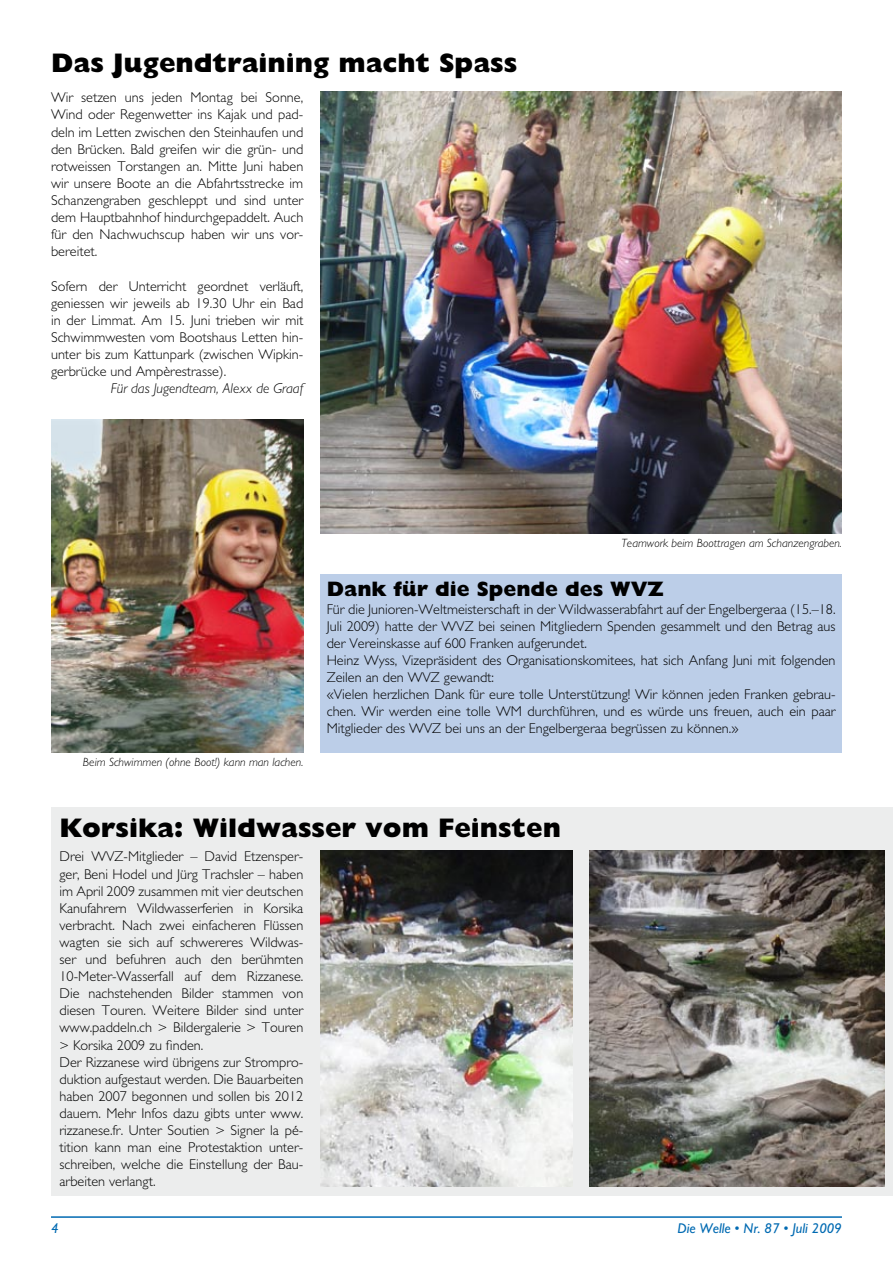
<style>
.page{position:relative;width:893px;height:1263px;background:#fff}
.page>*{position:absolute;margin:0;border:0;box-sizing:border-box;transform-origin:0 0}
.t1{font:800 27px "M Gill Sans";color:#000}
.t2{font:800 21px "M Gill Sans";color:#000}
.t3{font:300 14.25px/17.1px "M Gill Sans";color:#000}
.t4{font:italic 300 14.25px "M Gill Sans";color:#000}
.t5{font:italic 14.25px "M Gill Sans";color:#006ab2}
.t6{font:italic 300 12px "M Gill Sans";color:#000}
</style>
<div class="page">
<div style="left:51px;top:807px;width:842px;height:388px;background:#eceded"></div>
<hr style="left:51px;top:1216px;width:791px;height:2px;background:#006ab2">
<div style="left:320px;top:574px;width:522px;height:179px;background:#bccee8"></div>
<img style="left:320px;top:850px;width:253px;height:336px">
<img style="left:590px;top:850px;width:294px;height:336px">
<img style="left:51px;top:419px;width:252px;height:334px">
<img style="left:320px;top:91px;width:522px;height:443px">
<h1 class="t1" style="left:51px;top:47px;width:468px">Das Jugendtraining macht Spass</h1>
<p class="t3" style="left:51px;top:89px;width:254px;text-align:justify">Wir setzen uns jeden Montag bei Sonne, Wind oder Regenwetter ins Kajak und pad&shy;deln im Letten zwischen den Steinhaufen und den Brücken. Bald greifen wir die grün- und rotweissen Torstangen an. Mitte Juni haben wir unsere Boote an die Abfahrtsstrecke im Schanzengraben geschleppt und sind unter dem Hauptbahnhof hindurchgepaddelt. Auch für den Nachwuchscup haben wir uns vor&shy;bereitet.</p>
<p class="t3" style="left:51px;top:277px;width:254px;text-align:justify">Sofern der Unterricht geordnet verläuft, geniessen wir jeweils ab 19.30 Uhr ein Bad in der Limmat. Am 15. Juni trieben wir mit Schwimmwesten vom Bootshaus Letten hin&shy;unter bis zum Kattunpark (zwischen Wipkin&shy;gerbrücke und Ampèrestrasse).</p>
<p class="t4" style="left:111px;top:380px;width:194px">Für das Jugendteam, Alexx de Graaf</p>
<p class="t6" style="left:83px;top:755px;width:222px">Beim Schwimmen (ohne Boot!) kann man lachen.</p>
<p class="t6" style="left:621px;top:536px;width:222px">Teamwork beim Boottragen am Schanzengraben.</p>
<h2 class="t2" style="left:327px;top:577px;width:339px">Dank für die Spende des WVZ</h2>
<p class="t3" style="left:327px;top:600px;width:510px">Für die Junioren-Weltmeisterschaft in der Wildwasserabfahrt auf der Engelbergeraa (15.–18.<br>Juli 2009) hatte der WVZ bei seinen Mitgliedern Spenden gesammelt und den Betrag aus der Vereinskasse auf 600 Franken aufgerundet.<br>Heinz Wyss, Vizepräsident des Organisationskomitees, hat sich Anfang Juni mit folgenden Zeilen an den WVZ gewandt:<br>«Vielen herzlichen Dank für eure tolle Unterstützung! Wir können jeden Franken gebrau&shy;chen. Wir werden eine tolle WM durchführen, und es würde uns freuen, auch ein paar Mitglieder des WVZ bei uns an der Engelbergeraa begrüssen zu können.»</p>
<h1 class="t1" style="left:60px;top:812px;width:503px">Korsika: Wildwasser vom Feinsten</h1>
<p class="t3" style="left:60px;top:848px;width:245px">Drei WVZ-Mitglieder – David Etzensper&shy;ger, Beni Hodel und Jürg Trachsler – haben im April 2009 zusammen mit vier deutschen Kanufahrern Wildwasserferien in Korsika verbracht. Nach zwei einfacheren Flüssen wagten sie sich auf schwereres Wildwas&shy;ser und befuhren auch den berühmten 10-Meter-Wasserfall auf dem Rizzanese.<br>Die nachstehenden Bilder stammen von diesen Touren. Weitere Bilder sind unter www.paddeln.ch &gt; Bildergalerie &gt; Touren &gt; Korsika 2009 zu finden.<br>Der Rizzanese wird übrigens zur Strompro&shy;duktion aufgestaut werden. Die Bauarbeiten haben 2007 begonnen und sollen bis 2012 dauern. Mehr Infos dazu gibts unter www. rizzanese.fr. Unter Soutien &gt; Signer la pé&shy;tition kann man eine Protestaktion unter&shy;schreiben, welche die Einstellung der Bau&shy;arbeiten verlangt.</p>
<p class="t5" style="left:51px;top:1220px;width:9px">4</p>
<p class="t5" style="left:677px;top:1220px;width:166px">Die Welle • Nr. 87 • Juli 2009</p>
</div>
